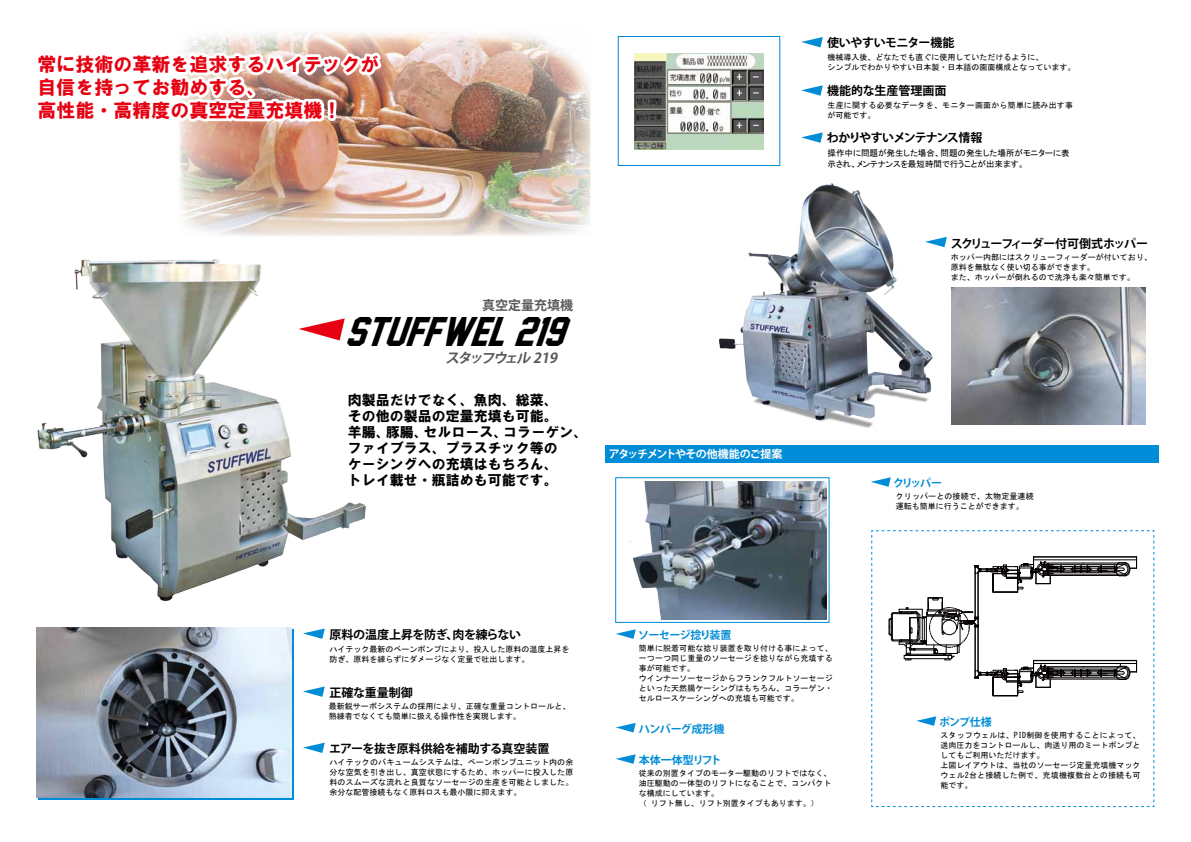
<style>
.page{position:relative;width:1191px;height:842px;background:#fff}
.page>*{position:absolute;margin:0;border:0;box-sizing:border-box;transform-origin:0 0}
.t1{font:italic 37.8px "Jersey M54";color:#000;scale:1.06 1}
.t2{font:19px/23px "HG Soei Kakugothic UB";color:#e60012}
.t3{font:14px/16px "HG Soei Kakugothic UB";color:#000}
.t4{font:italic 700 13.8px "Koz Go Pr 6 N";color:#595757}
.t5{font:700 13px "Koz Go Pr 6 N";color:#595757}
.t6{font:700 12px "Koz Go Pr 6 N";letter-spacing:-.04em;color:#000}
.t7{font:700 12px "Koz Go Pr 6 N";letter-spacing:-.1em;color:#000}
.t8{font:700 12px "Koz Go Pr 6 N";color:#000}
.t9{font:700 12px "Koz Go Pr 6 N";letter-spacing:-.08em;color:#000}
.t10{font:700 11px "Koz Go Pr 6 N";letter-spacing:-.04em;color:#008cd6}
.t11{font:700 11px "Koz Go Pr 6 N";letter-spacing:-.075em;color:#fff}
.t12{font:700 11px "Koz Go Pr 6 N";color:#008cd6}
.t13{font:700 11px "Koz Go Pr 6 N";letter-spacing:-.02em;color:#008cd6}
.t14{font:8.5px/11px "MS P Gothic";color:#000}
.t15{font:8px/10px "MS Gothic";color:#000}
.t16{font:8px/10px "MS Gothic";letter-spacing:.025em;color:#000}
</style>
<div class="page">
<img style="left:187px;top:32px;width:404px;height:204px">
<img style="left:179px;top:46px;width:207px;height:707px">
<svg style="left:801px;top:37px;width:22px;height:10px"></svg>
<svg style="left:801px;top:85px;width:22px;height:11px"></svg>
<svg style="left:801px;top:132px;width:22px;height:11px"></svg>
<svg style="left:938px;top:237px;width:9px;height:10px"></svg>
<svg style="left:616px;top:629px;width:19px;height:10px"></svg>
<svg style="left:616px;top:754px;width:19px;height:10px"></svg>
<svg style="left:871px;top:477px;width:19px;height:10px"></svg>
<div style="left:618px;top:36px;width:162px;height:130px;border:1px solid #008cd6"></div>
<svg style="left:871px;top:530px;width:283px;height:277px"></svg>
<hr style="left:977px;top:627px;width:1px;height:44px;background:#040000">
<hr style="left:978px;top:627px;width:1px;height:44px;background:#040000">
<hr style="left:975px;top:627px;width:1px;height:44px;background:#040000">
<hr style="left:977px;top:573px;width:1px;height:44px;background:#040000">
<hr style="left:978px;top:573px;width:1px;height:44px;background:#040000">
<hr style="left:975px;top:573px;width:1px;height:44px;background:#040000">
<img style="left:635px;top:53px;width:128px;height:96px">
<img style="left:719px;top:183px;width:219px;height:245px">
<img style="left:36px;top:627px;width:255px;height:170px">
<img style="left:951px;top:288px;width:194px;height:136px">
<img style="left:37px;top:250px;width:331px;height:355px">
<div style="left:605px;top:445px;width:553px;height:17px;background:#008cd6"></div>
<svg style="left:616px;top:723px;width:19px;height:9px"></svg>
<img style="left:628px;top:481px;width:198px;height:138px">
<div style="left:615px;top:477px;width:214px;height:146px;border:1px solid #008cd6"></div>
<h2 class="t2" style="left:37px;top:53px;width:344px">常に技術の革新を追求するハイテックが自信を持ってお勧めする、<br>高性能・高精度の真空定量充填機！</h2>
<h3 class="t5" style="left:482px;top:298px;width:92px">真空定量充填機</h3>
<h1 class="t1" style="left:345px;top:311px;width:217px">STUFFWEL219</h1>
<h3 class="t4" style="left:445px;top:350px;width:118px">スタッフウェル 219</h3>
<h3 class="t3" style="left:348px;top:392px;width:241px">肉製品だけでなく、魚肉、総菜、<br>その他の製品の定量充填も可能。<br>羊腸、豚腸、セルロース、コラーゲン、ファイブラス、プラスチック等の<br>ケーシングへの充填はもちろん、<br>トレイ載せ・瓶詰めも可能です。</h3>
<h3 class="t11" style="left:609px;top:448px;width:175px">アタッチメントやその他機能のご提案</h3>
<h3 class="t6" style="left:827px;top:36px;width:129px">使いやすいモニター機能</h3>
<p class="t15" style="left:827px;top:52px;width:249px">機械導入後、どなたでも直ぐに使用していただけるように、<br>シンプルでわかりやすい日本製・日本語の画面構成となっています。</p>
<h3 class="t8" style="left:827px;top:84px;width:121px">機能的な生産管理画面</h3>
<p class="t16" style="left:827px;top:100px;width:247px">生産に関する必要なデータを、モニター画面から簡単に読み出す事が可能です。</p>
<h3 class="t9" style="left:826px;top:131px;width:157px">わかりやすいメンテナンス情報</h3>
<p class="t14" style="left:827px;top:147px;width:243px">操作中に問題が発生した場合、問題の発生した場所がモニターに表示され、メンテナンスを最短時間で行うことが出来ます。</p>
<h3 class="t7" style="left:950px;top:236px;width:199px">スクリューフィーダー付可倒式ホッパー</h3>
<p class="t15" style="left:950px;top:252px;width:203px">ホッパー内部にはスクリューフィーダーが付いており、原料を無駄なく使い切る事ができます。<br>また、ホッパーが倒れるので洗浄も楽々簡単です。</p>
<h3 class="t10" style="left:893px;top:477px;width:51px">クリッパー</h3>
<p class="t15" style="left:895px;top:491px;width:139px">クリッパーとの接続で、太物定量連続運転も簡単に行うことができます。</p>
<h3 class="t6" style="left:329px;top:628px;width:193px">原料の温度上昇を防ぎ、肉を練らない</h3>
<p class="t15" style="left:329px;top:644px;width:242px">ハイテック最新のベーンポンプにより、投入した原料の温度上昇を防ぎ、原料を練らずにダメージなく定量で吐出します。</p>
<h3 class="t8" style="left:329px;top:686px;width:85px">正確な重量制御</h3>
<p class="t15" style="left:329px;top:701px;width:243px">最新鋭サーボシステムの採用により、正確な重量コントロールと、熟練者でなくても簡単に扱える操作性を実現します。</p>
<h3 class="t6" style="left:329px;top:742px;width:222px">エアーを抜き原料供給を補助する真空装置</h3>
<p class="t15" style="left:329px;top:757px;width:245px;text-align:justify">ハイテックのバキュームシステムは、ベーンポンプユニット内の余分な空気を引き出し、真空状態にするため、ホッパーに投入した原料のスムーズな流れと良質なソーセージの生産を可能としました。余分な配管接続もなく原料ロスも最小限に抑えます。</p>
<h3 class="t10" style="left:638px;top:629px;width:95px">ソーセージ捻り装置</h3>
<p class="t15" style="left:639px;top:643px;width:195px">簡単に脱着可能な捻り装置を取り付ける事によって、一つ一つ同じ重量のソーセージを捻りながら充填する事が可能です。<br>ウインナーソーセージからフランクフルトソーセージといった天然腸ケーシングはもちろん、コラーゲン・セルロースケーシングへの充填も可能です。</p>
<h3 class="t13" style="left:639px;top:722px;width:87px">ハンバーグ成形機</h3>
<h3 class="t12" style="left:639px;top:754px;width:84px">本体一体型リフト</h3>
<p class="t15" style="left:639px;top:768px;width:194px">従来の別置タイプのモーター駆動のリフトではなく、油圧駆動の一体型のリフトになることで、コンパクトな構成にしています。<br>（ リフト無し、リフト別置タイプもあります。）</p>
<h3 class="t10" style="left:939px;top:716px;width:54px">ポンプ仕様</h3>
<p class="t15" style="left:940px;top:730px;width:202px">スタッフウェルは、PID制御を使用することによって、送肉圧力をコントロールし、肉送り用のミートポンプとしてもご利用いただけます。<br>上図レイアウトは、当社のソーセージ定量充填機マックウェル2台と接続した例で、充填機複数台との接続も可能です。</p>
</div>
